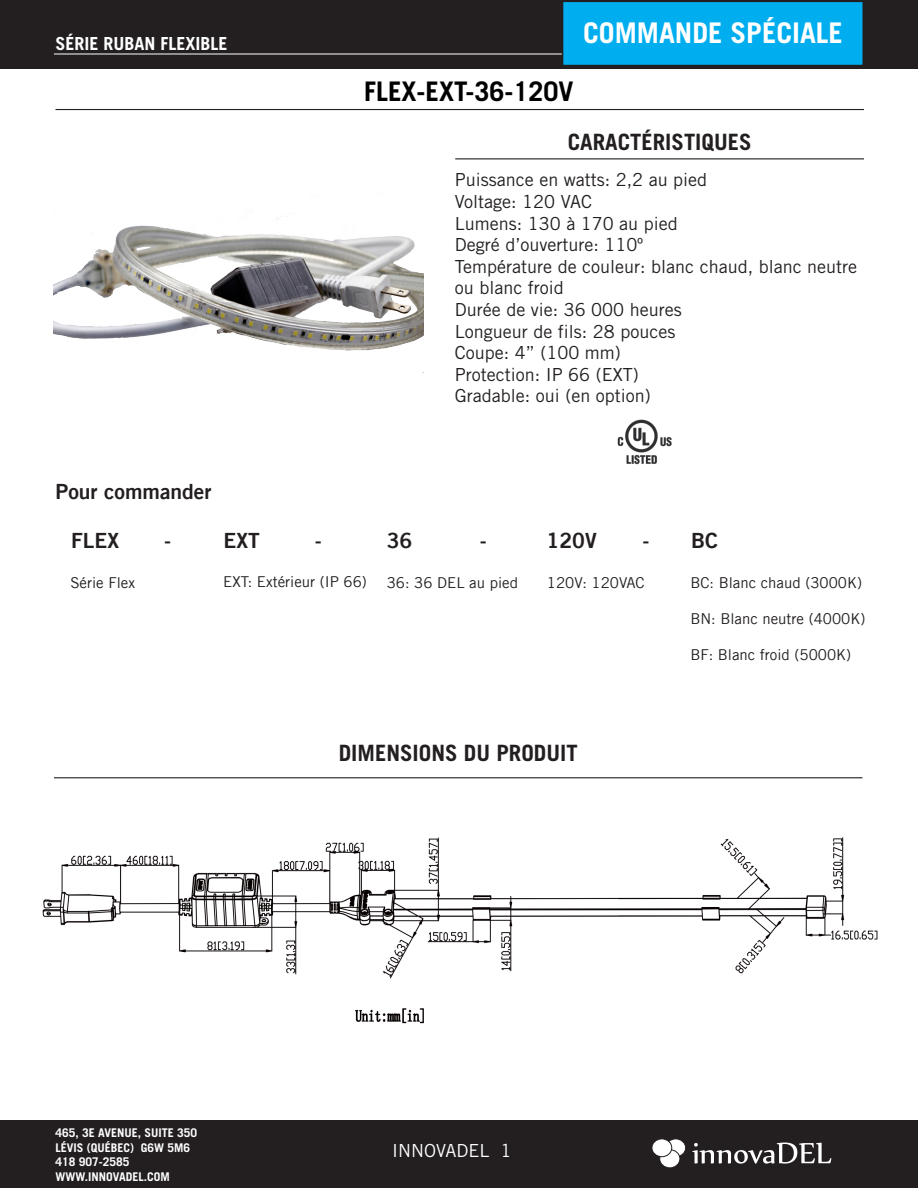
<style>
.page{position:relative;width:918px;height:1188px;background:#fff}
.page>*{position:absolute;margin:0;border:0;box-sizing:border-box;transform-origin:0 0}
.t1{font:700 28.5px "Trade Gothic LT Std";color:#fff}
.Code_produit{font:700 27px "Trade Gothic LT Std";color:#000}
.Titre_de_section{font:700 22.5px "Trade Gothic LT Std";color:#231f20}
.Pour_commander{font:21px "Trade Gothic LT Bold Two";color:#231f20}
.texte_caractéristiqu{font:18px/21.6px "Trade Gothic LT Std";color:#231f20}
.série_X{font:700 18px "Trade Gothic LT Std";color:#fff}
.numero_de_page{font:18px "Trade Gothic LT Std";color:#fff}
.Pour_commander_info{font:15px "Trade Gothic LT";color:#231f20}
.pied_de_page{font:700 12px "Trade Gothic LT Std";color:#fff}
</style>
<div class="page">
<img style="left:617px;top:420px;width:55px;height:45px">
<img style="left:53px;top:195px;width:370px;height:178px">
<img style="left:42px;top:837px;width:836px;height:187px">
<div style="left:0;top:0;width:918px;height:69px;background:#231f20"></div>
<hr style="left:54px;top:54px;width:810px;height:1px;background:#fff">
<div style="left:0;top:1120px;width:918px;height:68px;background:#231f20"></div>
<hr style="left:56px;top:109px;width:808px;height:1px;background:#231f20">
<hr style="left:54px;top:777px;width:808px;height:1px;background:#231f20">
<hr style="left:455px;top:158px;width:409px;height:1px;background:#231f20">
<svg style="left:666px;top:1139px;width:20px;height:18px"></svg>
<div style="left:666px;top:1139px;width:20px;height:18px;border:1px solid #231f20;border-radius:50%"></div>
<svg style="left:692px;top:1143px;width:139px;height:21px"></svg>
<div style="left:660px;top:1150px;width:20px;height:18px;background:#fff;border-radius:50%"></div>
<div style="left:660px;top:1150px;width:20px;height:18px;border:1px solid #231f20;border-radius:50%"></div>
<div style="left:652px;top:1139px;width:20px;height:18px;background:#fff;border-radius:50%"></div>
<div style="left:652px;top:1139px;width:20px;height:18px;border:1px solid #231f20;border-radius:50%"></div>
<div style="left:563px;top:1px;width:300px;height:65px;background:#00aeef"></div>
<div style="left:562px;top:1px;width:302px;height:65px;border:2px solid #231f20"></div>
<p class="série_X" style="left:56px;top:33px;width:174px">SÉRIE RUBAN FLEXIBLE</p>
<p class="Pour_commander" style="left:56px;top:479px;width:157px">Pour commander</p>
<p class="t1" style="left:583px;top:15px;width:261px">COMMANDE SPÉCIALE</p>
<p class="Code_produit" style="left:364px;top:75px;width:211px">FLEX-EXT-36-120V</p>
<p class="Titre_de_section" style="left:568px;top:128px;width:185px">CARACTÉRISTIQUES</p>
<p class="texte_caractéristiqu" style="left:455px;top:169px;width:254px">Puissance en watts: 2,2 au pied</p>
<p class="texte_caractéristiqu" style="left:455px;top:191px;width:139px">Voltage: 120 VAC</p>
<p class="texte_caractéristiqu" style="left:455px;top:212px;width:224px">Lumens: 130 à 170 au pied</p>
<p class="texte_caractéristiqu" style="left:455px;top:234px;width:189px">Degré d’ouverture: 110º</p>
<p class="texte_caractéristiqu" style="left:455px;top:255px;width:404px">Température de couleur: blanc chaud, blanc neutre ou blanc froid</p>
<p class="texte_caractéristiqu" style="left:455px;top:299px;width:228px">Durée de vie: 36 000 heures</p>
<p class="texte_caractéristiqu" style="left:455px;top:320px;width:222px">Longueur de fils: 28 pouces</p>
<p class="texte_caractéristiqu" style="left:455px;top:342px;width:167px">Coupe: 4” (100 mm)</p>
<p class="texte_caractéristiqu" style="left:455px;top:363px;width:185px">Protection: IP 66 (EXT)</p>
<p class="texte_caractéristiqu" style="left:455px;top:385px;width:198px">Gradable: oui (en option)</p>
<p class="Pour_commander" style="left:71px;top:528px;width:49px">FLEX</p>
<p class="Pour_commander" style="left:164px;top:527px;width:8px">-</p>
<p class="Pour_commander" style="left:224px;top:528px;width:38px">EXT</p>
<p class="Pour_commander" style="left:315px;top:527px;width:8px">-</p>
<p class="Pour_commander" style="left:387px;top:528px;width:27px">36</p>
<p class="Pour_commander" style="left:480px;top:527px;width:8px">-</p>
<p class="Pour_commander" style="left:691px;top:528px;width:28px">BC</p>
<p class="Pour_commander_info" style="left:690px;top:573px;width:173px">BC: Blanc chaud (3000K)</p>
<p class="Pour_commander_info" style="left:690px;top:609px;width:176px">BN: Blanc neutre (4000K)</p>
<p class="Pour_commander_info" style="left:690px;top:645px;width:162px">BF: Blanc froid (5000K)</p>
<p class="Pour_commander" style="left:547px;top:528px;width:52px">120V</p>
<p class="Pour_commander" style="left:642px;top:527px;width:8px">-</p>
<p class="Pour_commander_info" style="left:547px;top:574px;width:99px">120V: 120VAC</p>
<p class="Pour_commander_info" style="left:70px;top:573px;width:66px">Série Flex</p>
<p class="Pour_commander_info" style="left:223px;top:572px;width:145px">EXT: Extérieur (IP 66)</p>
<p class="Pour_commander_info" style="left:387px;top:574px;width:133px">36: 36 DEL au pied</p>
<p class="Titre_de_section" style="left:339px;top:739px;width:240px">DIMENSIONS DU PRODUIT</p>
<p class="pied_de_page" style="left:56px;top:1126px;width:143px">465, 3E AVENUE, SUITE 350</p>
<p class="pied_de_page" style="left:56px;top:1140px;width:136px">LÉVIS (QUÉBEC) G6W 5M6</p>
<p class="pied_de_page" style="left:56px;top:1155px;width:76px">418 907-2585</p>
<p class="pied_de_page" style="left:56px;top:1169px;width:116px">WWW.INNOVADEL.COM</p>
<p class="numero_de_page" style="left:392px;top:1139px;width:121px">INNOVADEL 1</p>
</div>
